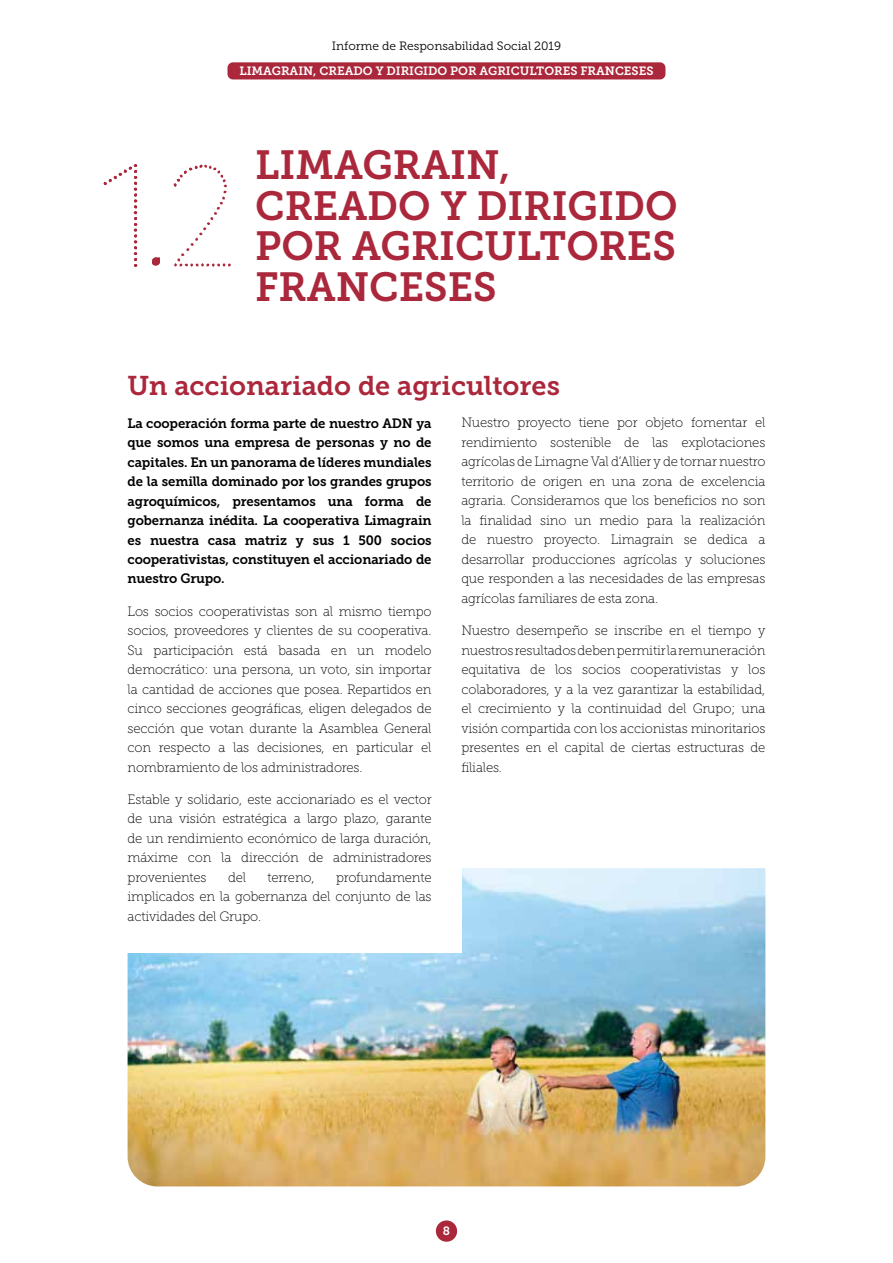
<style>
.page{position:relative;width:893px;height:1263px;background:#fff}
.page>*{position:absolute;margin:0;border:0;box-sizing:border-box;transform-origin:0 0}
.t1{font:40.5px/40.5px "Museo Slab 700";color:#ab273b}
.t2{font:27px "Museo Slab 700";color:#ab273b}
.t3{font:13.5px/19.5px "Museo Slab 100";letter-spacing:-.01em;color:#000;text-align:justify}
.t4{font:13.5px/19.5px "Museo Slab 700";letter-spacing:-.01em;color:#000;text-align:justify}
.t5{font:12px "Museo Slab 700";color:#fff}
.t6{font:12px "Museo Slab 300";color:#000}
</style>
<div class="page">
<div style="left:436px;top:1220px;width:21px;height:22px;background:#ab273b;border-radius:50%"></div>
<img style="left:128px;top:868px;width:637px;height:318px">
<div style="left:84px;top:723px;width:377px;height:230px;background:#fff"></div>
<div style="left:152px;top:257px;width:8px;height:8px;background:#ab273b;border-radius:50%"></div>
<svg style="left:104px;top:164px;width:34px;height:103px"></svg>
<svg style="left:174px;top:165px;width:57px;height:102px"></svg>
<div style="left:227px;top:62px;width:438px;height:17px;background:#ab273b;border-radius:6px"></div>
<p class="t6" style="left:332px;top:39px;width:231px">Informe de Responsabilidad Social 2019</p>
<p class="t5" style="left:239px;top:64px;width:416px">LIMAGRAIN, CREADO Y DIRIGIDO POR AGRICULTORES FRANCESES</p>
<h1 class="t1" style="left:255px;top:145px;width:424px">LIMAGRAIN,<br>CREADO Y DIRIGIDO<br>POR AGRICULTORES<br>FRANCESES</h1>
<h2 class="t2" style="left:128px;top:371px;width:434px">Un accionariado de agricultores</h2>
<p class="t4" style="left:128px;top:413px;width:306px">La cooperación forma parte de nuestro ADN ya que somos una empresa de personas y no de capitales. En un panorama de líderes mundiales de la semilla dominado por los grandes grupos agroquímicos, presentamos una forma de gobernanza inédita. La cooperativa Limagrain es nuestra casa matriz y sus 1 500 socios cooperativistas, constituyen el accionariado de nuestro Grupo.</p>
<p class="t3" style="left:128px;top:601px;width:306px">Los socios cooperativistas son al mismo tiempo socios, proveedores y clientes de su cooperativa.<br>Su participación está basada en un modelo democrático: una persona, un voto, sin importar la cantidad de acciones que posea. Repartidos en cinco secciones geográficas, eligen delegados de sección que votan durante la Asamblea General con respecto a las decisiones, en particular el nombramiento de los administradores.</p>
<p class="t3" style="left:128px;top:790px;width:306px">Estable y solidario, este accionariado es el vector de una visión estratégica a largo plazo, garante de un rendimiento económico de larga duración, máxime con la dirección de administradores provenientes</p>
<p class="t3" style="left:461px;top:413px;width:306px">Nuestro proyecto tiene por objeto fomentar el rendimiento sostenible de las explotaciones agrícolas de Limagne Val d’Allier y de tornar nuestro territorio de origen en una zona de excelencia agraria. Consideramos que los beneficios no son la finalidad sino un medio para la realización de nuestro proyecto. Limagrain se dedica a desarrollar producciones agrícolas y soluciones que responden a las necesidades de las empresas agrícolas familiares de esta zona.</p>
<p class="t3" style="left:461px;top:621px;width:306px">Nuestro desempeño se inscribe en el tiempo y nuestros resultados deben permitir la remuneración equitativa de los socios cooperativistas y los colaboradores, y a la vez garantizar la estabilidad, el crecimiento y la continuidad del Grupo; una visión compartida con los accionistas minoritarios presentes en el capital de ciertas estructuras de filiales.</p>
<p class="t3" style="left:128px;top:868px;width:306px;text-indent:208px">profundamente implicados en la gobernanza del conjunto de las actividades del Grupo.</p>
<p class="t3" style="left:228px;top:868px;width:20px">del</p>
<p class="t3" style="left:267px;top:868px;width:49px">terreno,</p>
<p class="t5" style="left:443px;top:1224px;width:9px">8</p>
</div>
